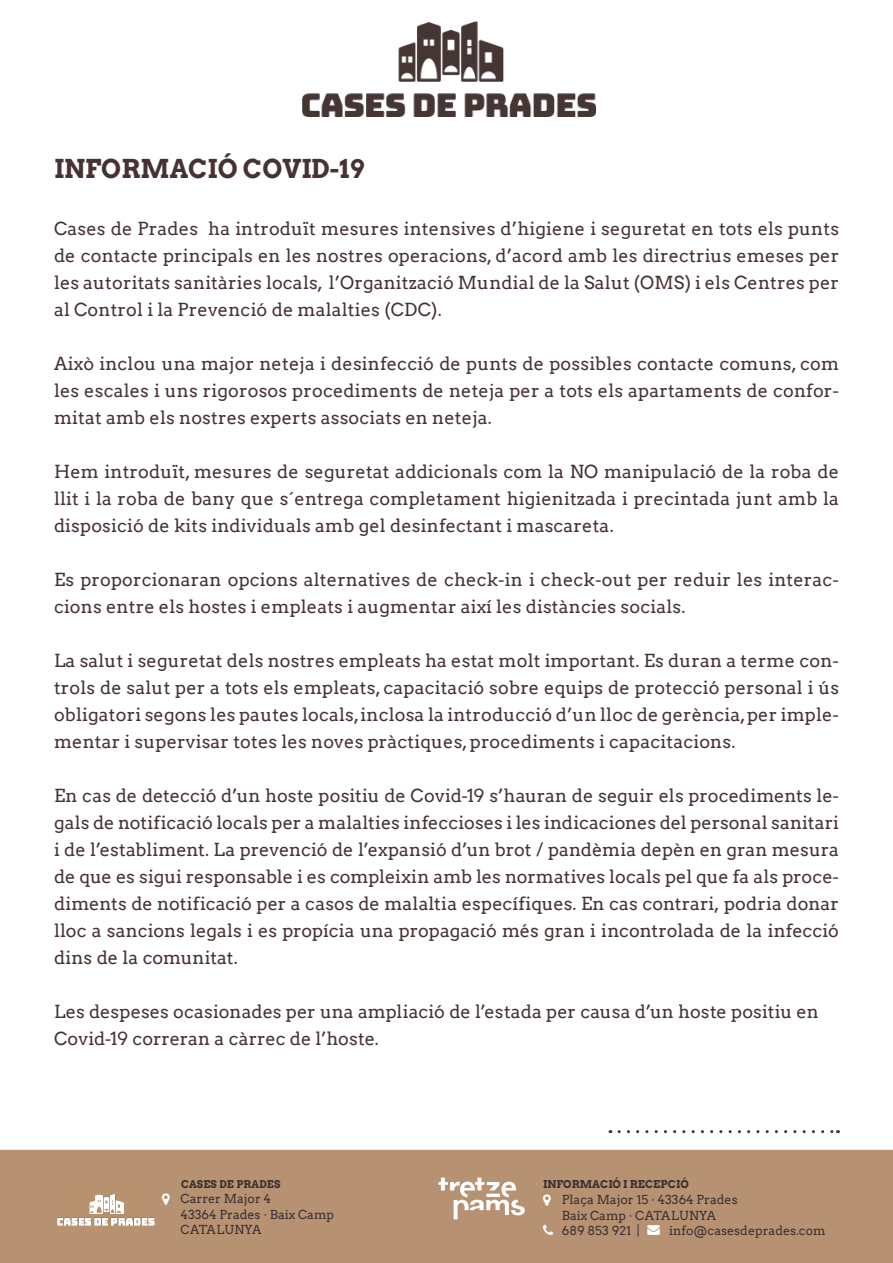
<style>
.page{position:relative;width:893px;height:1263px;background:#fff}
.page>*{position:absolute;margin:0;border:0;box-sizing:border-box;transform-origin:0 0}
.t1{font:700 25.5px "Arvo";color:#463233}
.t2{font:18px/27px "Arvo";letter-spacing:.01em;color:#463233;text-align:justify}
.t3{font:12.45px/15.6px "Arvo";color:#3b3031}
.t4{font:700 10.8px "Arvo";color:#3b3031}
.t5{font:700 10.5px "Arvo";letter-spacing:.01em;color:#3b3031}
</style>
<div class="page">
<div style="left:0;top:1150px;width:893px;height:113px;background:#b79272"></div>
<img style="left:302px;top:21px;width:294px;height:95px">
<div style="left:51px;top:1171px;width:97px;height:72px;background:#b79271"></div>
<div style="left:151px;top:1175px;width:185px;height:13px;background:#b79271"></div>
<img style="left:48px;top:1186px;width:113px;height:46px">
<svg style="left:619px;top:1130px;width:219px;height:3px"></svg>
<svg style="left:162px;top:1193px;width:8px;height:12px"></svg>
<svg style="left:543px;top:1194px;width:8px;height:12px"></svg>
<svg style="left:543px;top:1225px;width:10px;height:10px"></svg>
<svg style="left:648px;top:1225px;width:12px;height:10px"></svg>
<p class="t1" style="left:54px;top:153px;width:311px">INFORMACIÓ COVID-19</p>
<p class="t2" style="left:54px;top:215px;width:787px">Cases de Prades ha introduït mesures intensives d’higiene i seguretat en tots els punts de contacte principals en les nostres operacions, d’acord amb les directrius emeses per les autoritats sanitàries locals, l’Organització Mundial de la Salut (OMS) i els Centres per al Control i la Prevenció de malalties (CDC).</p>
<p class="t2" style="left:54px;top:350px;width:786px">Això inclou una major neteja i desinfecció de punts de possibles contacte comuns, com les escales i uns rigorosos procediments de neteja per a tots els apartaments de confor&shy;mitat amb els nostres experts associats en neteja.</p>
<p class="t2" style="left:54px;top:458px;width:786px">Hem introduït, mesures de seguretat addicionals com la NO manipulació de la roba de llit i la roba de bany que s´entrega completament higienitzada i precintada junt amb la disposició de kits individuals amb gel desinfectant i mascareta.</p>
<p class="t2" style="left:54px;top:566px;width:786px">Es proporcionaran opcions alternatives de check-in i check-out per reduir les interac&shy;cions entre els hostes i empleats i augmentar així les distàncies socials.</p>
<p class="t2" style="left:54px;top:647px;width:787px">La salut i seguretat dels nostres empleats ha estat molt important. Es duran a terme con&shy;trols de salut per a tots els empleats, capacitació sobre equips de protecció personal i ús obligatori segons les pautes locals, inclosa la introducció d’un lloc de gerència, per imple&shy;mentar i supervisar totes les noves pràctiques, procediments i capacitacions.</p>
<p class="t2" style="left:54px;top:782px;width:786px">En cas de detecció d’un hoste positiu de Covid-19 s’hauran de seguir els procediments le&shy;gals de notificació locals per a malalties infeccioses i les indicaciones del personal sanitari i de l’establiment. La prevenció de l’expansió d’un brot / pandèmia depèn en gran mesura de que es sigui responsable i es compleixin amb les normatives locals pel que fa als proce&shy;diments de notificació per a casos de malaltia específiques. En cas contrari, podria donar lloc a sancions legals i es propícia una propagació més gran i incontrolada de la infecció dins de la comunitat.</p>
<p class="t2" style="left:54px;top:998px;width:766px">Les despeses ocasionades per una ampliació de l’estada per causa d’un hoste positiu en</p>
<p class="t2" style="left:54px;top:1025px;width:326px">Covid-19 correran a càrrec de l’hoste.</p>
<p class="t4" style="left:162px;top:1176px;width:169px">APARTAMENTS CAL TRUMFO</p>
<p class="t3" style="left:181px;top:1191px;width:155px">Carrer Major 4<br>43364 Prades · Baix Camp<br>CATALUNYA</p>
<p class="t5" style="left:181px;top:1177px;width:101px">CASES DE PRADES</p>
<p class="t4" style="left:543px;top:1177px;width:147px">INFORMACIÓ I RECEPCIÓ</p>
<p class="t3" style="left:562px;top:1192px;width:177px">Plaça Major 15 · 43364 Prades<br>Baix Camp · CATALUNYA<br>689 853 921 |</p>
<p class="t3" style="left:669px;top:1223px;width:158px">info@casesdeprades.com</p>
</div>
